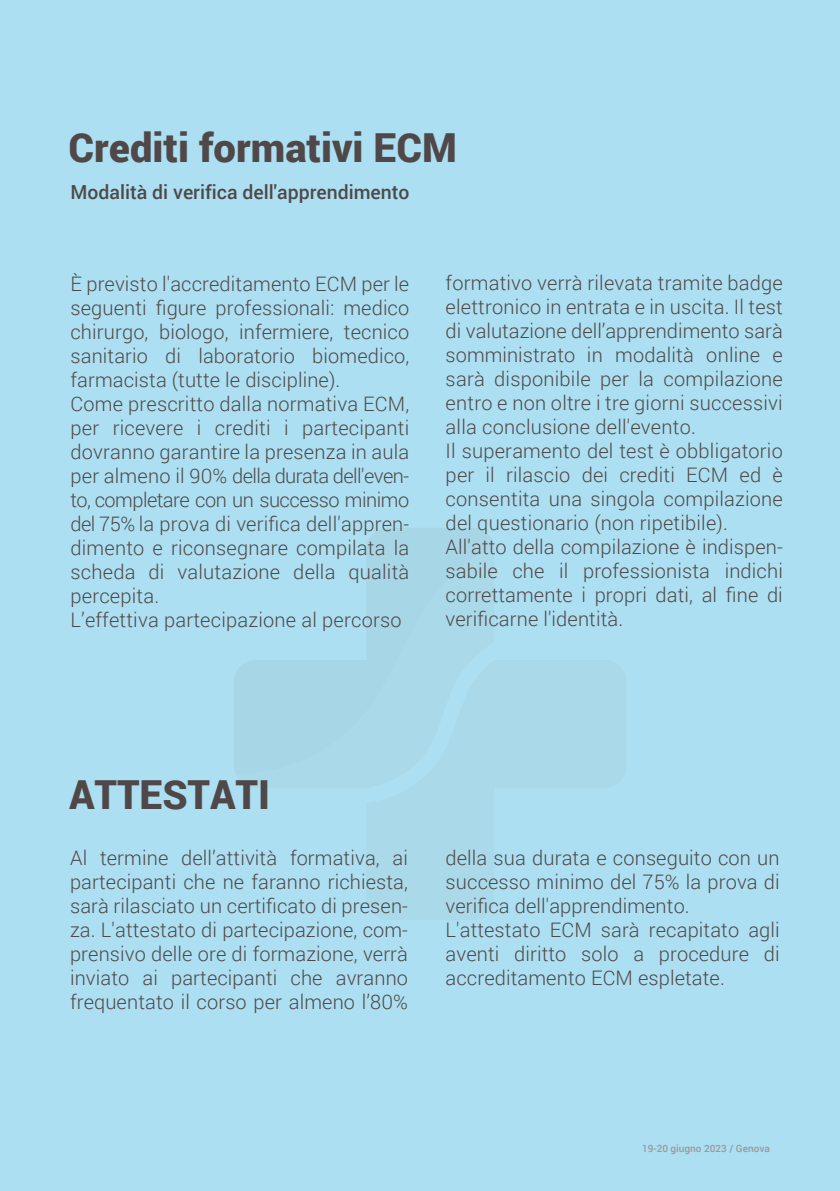
<style>
.page{position:relative;width:840px;height:1191px;background:#fff}
.page>*{position:absolute;margin:0;border:0;box-sizing:border-box;transform-origin:0 0}
.t1{font:900 40px "Roboto";color:#504848}
.t2{font:300 20px/24px "Roboto";letter-spacing:.005em;color:#504848}
.t3{font:500 19.4px "Roboto";color:#504848}
.t4{font:500 10px "Roboto";color:#999}
</style>
<div class="page">
<div style="left:0;top:10px;width:839px;height:1181px;background:#acdff1"></div>
<h1 class="t1" style="left:68px;top:120px;width:390px">Crediti formativi ECM</h1>
<p class="t3" style="left:70px;top:178px;width:340px">Modalità di verifica dell'apprendimento</p>
<p class="t2" style="left:70px;top:271px;width:340px">È previsto l'accreditamento ECM per le seguenti figure professionali: medico chirurgo, biologo, infermiere, tecnico sanitario di laboratorio biomedico, farmacista (tutte le discipline).<br>Come prescritto dalla normativa ECM, per ricevere i crediti i partecipanti dovranno garantire la presenza in aula per almeno il 90% della durata dell'even&shy;to, completare con un successo minimo del 75% la prova di verifica dell'appren&shy;dimento e riconsegnare compilata la scheda di valutazione della qualità percepita.<br>L’effettiva partecipazione al percorso</p>
<p class="t2" style="left:445px;top:270px;width:338px">formativo verrà rilevata tramite badge elettronico in entrata e in uscita. Il test di valutazione dell’apprendimento sarà somministrato in modalità online e sarà disponibile per la compilazione entro e non oltre i tre giorni successivi alla conclusione dell'evento.<br>Il superamento del test è obbligatorio per il rilascio dei crediti ECM ed è consentita una singola compilazione del questionario (non ripetibile).<br>All'atto della compilazione è indispen&shy;sabile che il professionista indichi correttamente i propri dati, al fine di verificarne l'identità.</p>
<h1 class="t1" style="left:69px;top:766px;width:202px">ATTESTATI</h1>
<p class="t2" style="left:70px;top:845px;width:339px;text-align:justify">Al termine dell’attività formativa, ai partecipanti che ne faranno richiesta, sarà rilasciato un certificato di presen&shy;za. L'attestato di partecipazione, com&shy;prensivo delle ore di formazione, verrà inviato ai partecipanti che avranno frequentato il corso per almeno l’80%</p>
<p class="t2" style="left:445px;top:845px;width:335px">della sua durata e conseguito con un successo minimo del 75% la prova di verifica dell'apprendimento.<br>L'attestato ECM sarà recapitato agli aventi diritto solo a procedure di accreditamento ECM espletate.</p>
<p class="t4" style="left:641px;top:1141px;width:129px">19-20 giugno 2023 / Genova</p>
</div>
